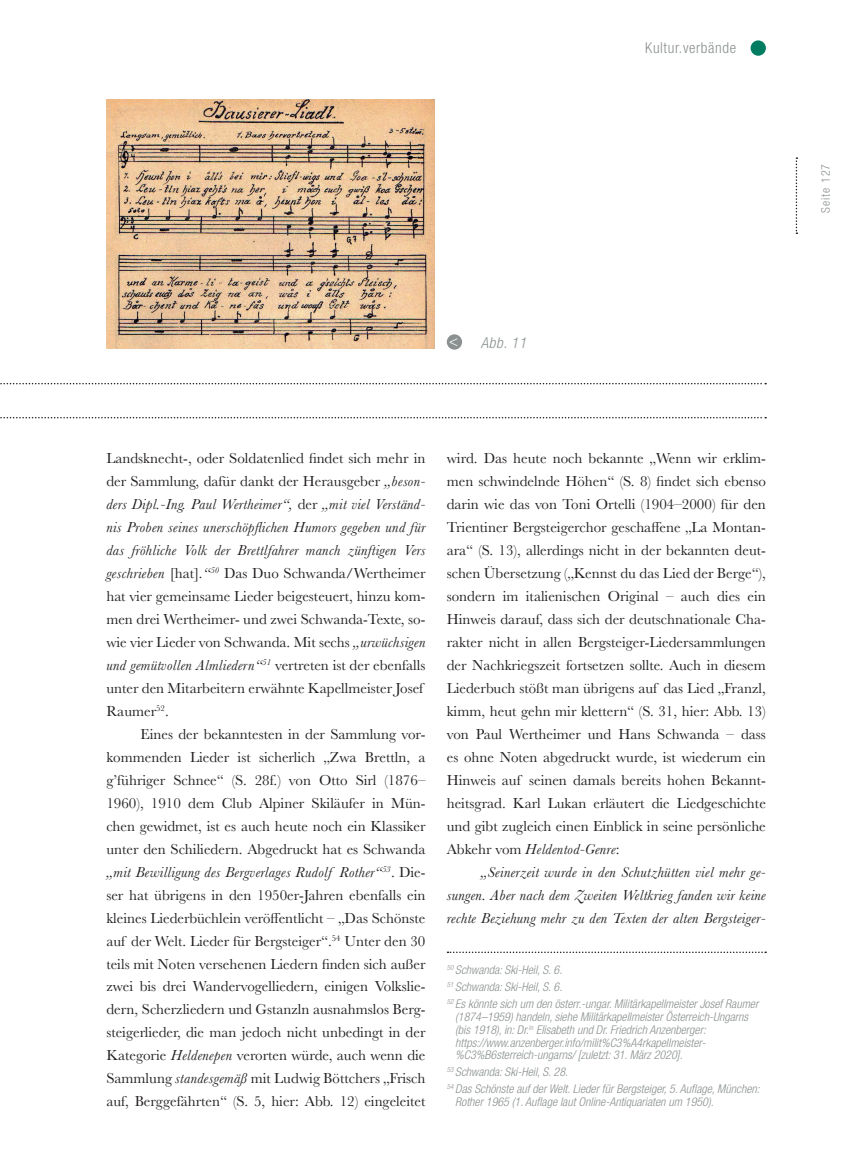
<style>
.page{position:relative;width:851px;height:1170px;background:#fff}
.page>*{position:absolute;margin:0;border:0;box-sizing:border-box;transform-origin:0 0}
.t1{font:15px/23px "Baskerville";color:#231f20;text-align:justify}
.t2{font:italic 15px/23px "Baskerville";letter-spacing:.02em;color:#231f20;text-align:justify}
.t3{font:300 condensed 15px "Helvetica Neue LT Std";letter-spacing:.04em;color:#8b9190}
.t4{font:italic 300 condensed 15px "Helvetica Neue LT Std";color:#8b9190}
.t5{font:300 condensed 15px "Helvetica Neue LT Std";color:#fff}
.t6{font:italic 300 condensed 12px/17px "Helvetica Neue LT Std";color:#8b9190}
.t7{font:300 condensed 12px "Helvetica Neue LT Std";letter-spacing:.08em;color:#8b9190}
.s1{font-style:italic}
</style>
<div class="page">
<svg style="left:795px;top:157px;width:2px;height:77px"></svg>
<svg style="left:0;top:383px;width:766px;height:1px"></svg>
<svg style="left:0;top:417px;width:766px;height:1px"></svg>
<div style="left:750px;top:40px;width:15px;height:16px;background:#007d60;border-radius:50%"></div>
<svg style="left:447px;top:951px;width:319px;height:1px"></svg>
<div style="left:446px;top:334px;width:16px;height:15px;background:#8b9190;border-radius:50%"></div>
<img style="left:106px;top:100px;width:328px;height:248px">
<p class="t3" style="left:645px;top:39px;width:92px">Kultur.verbände</p>
<p class="t5" style="left:449px;top:332px;width:10px">&lt;</p>
<p class="t4" style="left:480px;top:334px;width:47px">Abb. 11</p>
<p class="t1" style="left:106px;top:447px;width:320px;text-align:left">Landsknecht-, oder Soldatenlied findet sich mehr in der Sammlung, dafür dankt der Herausgeber <span class="s1">„beson&shy;ders Dipl.-Ing. Paul Wertheimer“,</span> der <span class="s1">„mit viel Verständ&shy;nis Proben seines unerschöpflichen Humors gegeben und für das fröhliche Volk der Brettlfahrer manch zünftigen Vers geschrieben</span> [hat]<span class="s1">.“</span><sup>50</sup> Das Duo Schwanda/Wertheimer hat vier gemeinsame Lieder beigesteuert, hinzu kom&shy;men drei Wertheimer- und zwei Schwanda-Texte, so&shy;wie vier Lieder von Schwanda. Mit sechs <span class="s1">„urwüchsigen und gemütvollen Almliedern“</span><sup>51</sup> vertreten ist der ebenfalls unter den Mitarbeitern erwähnte Kapellmeister Josef Raumer<sup>52</sup>.</p>
<p class="t1" style="left:106px;top:722px;width:320px;text-indent:34px">Eines der bekanntesten in der Sammlung vor&shy;kommenden Lieder ist sicherlich „Zwa Brettln, a g’führiger Schnee“ (S. 28f.) von Otto Sirl (1876– 1960), 1910 dem Club Alpiner Skiläufer in Mün&shy;chen gewidmet, ist es auch heute noch ein Klassiker unter den Schiliedern. Abgedruckt hat es Schwanda <span class="s1">„mit Bewilligung des Bergverlages Rudolf Rother“</span><sup>53</sup>. Die&shy;ser hat übrigens in den 1950er-Jahren ebenfalls ein kleines Liederbüchlein veröffentlicht – „Das Schönste auf der Welt. Lieder für Bergsteiger“.<sup>54</sup> Unter den 30 teils mit Noten versehenen Liedern finden sich außer zwei bis drei Wandervogelliedern, einigen Volkslie&shy;dern, Scherzliedern und Gstanzln ausnahmslos Berg&shy;steigerlieder, die man jedoch nicht unbedingt in der Kategorie <span class="s1">Heldenepen</span> verorten würde, auch wenn die Sammlung <span class="s1">standesgemäß</span> mit Ludwig Böttchers „Frisch auf, Berggefährten“ (S. 5, hier: Abb. 12) eingeleitet</p>
<p class="t1" style="left:446px;top:447px;width:320px">wird. Das heute noch bekannte „Wenn wir erklim&shy;men schwindelnde Höhen“ (S. 8) findet sich ebenso darin wie das von Toni Ortelli (1904–2000) für den Trientiner Bergsteigerchor geschaffene „La Montan&shy;ara“ (S. 13), allerdings nicht in der bekannten deut&shy;schen Übersetzung („Kennst du das Lied der Berge“), sondern im italienischen Original – auch dies ein Hinweis darauf, dass sich der deutschnationale Cha&shy;rakter nicht in allen Bergsteiger-Liedersammlungen der Nachkriegszeit fortsetzen sollte. Auch in diesem Liederbuch stößt man übrigens auf das Lied „Franzl, kimm, heut gehn mir klettern“ (S. 31, hier: Abb. 13) von Paul Wertheimer und Hans Schwanda – dass es ohne Noten abgedruckt wurde, ist wiederum ein Hinweis auf seinen damals bereits hohen Bekannt&shy;heitsgrad. Karl Lukan erläutert die Liedgeschichte und gibt zugleich einen Einblick in seine persönliche Abkehr vom <span class="s1">Heldentod-Genre</span>:</p>
<p class="t2" style="left:446px;top:860px;width:320px;text-indent:34px">„Seinerzeit wurde in den Schutzhütten viel mehr ge&shy;sungen. Aber nach dem Zweiten Weltkrieg fanden wir keine rechte Beziehung mehr zu den Texten der alten Bergsteiger-</p>
<p class="t6" style="left:446px;top:961px;width:313px"><sup>50</sup> Schwanda: Ski-Heil, S. 6.<br><sup>51</sup> Schwanda: Ski-Heil, S. 6.<br><sup>52</sup> Es könnte sich um den österr.-ungar. Militärkapellmeister Josef Raumer</p>
<p class="t6" style="left:455px;top:1010px;width:294px;line-height:12.8px">(1874–1959) handeln, siehe Militärkapellmeister Österreich-Ungarns (bis 1918), in: Dr.<sup>in</sup> Elisabeth und Dr. Friedrich Anzenberger: https://www.anzenberger.info/milit%C3%A4rkapellmeister-%C3%B6sterreich-ungarns/ [zuletzt: 31. März 2020].</p>
<p class="t6" style="left:446px;top:1063px;width:314px"><sup>53</sup> Schwanda: Ski-Heil, S. 28.<br><sup>54</sup> Das Schönste auf der Welt. Lieder für Bergsteiger, 5. Auflage, München:</p>
<p class="t6" style="left:455px;top:1093px;width:260px">Rother 1965 (1. Auflage laut Online-Antiquariaten um 1950).</p>
<p class="t7" style="left:818px;top:213px;width:50px;rotate:-90deg">Seite 127</p>
</div>
